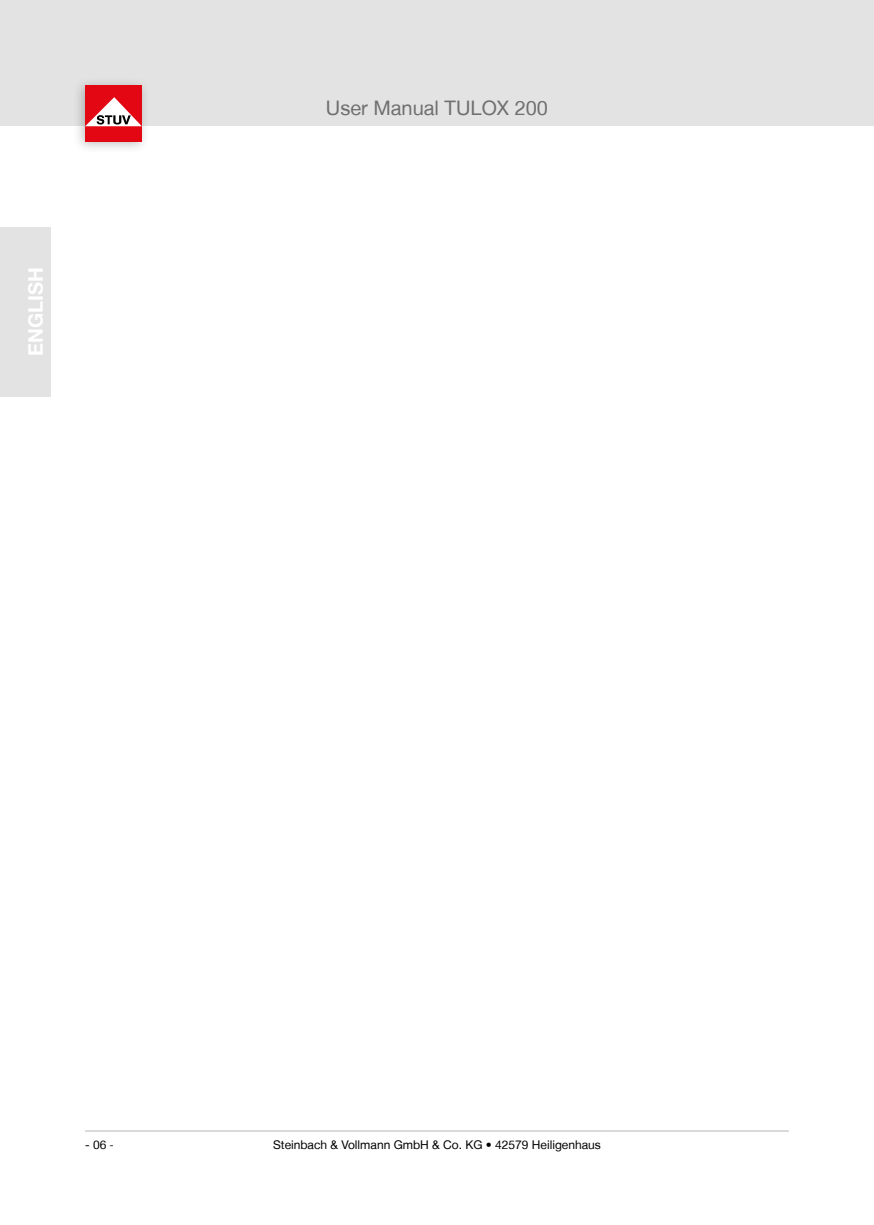
<style>
.page{position:relative;width:874px;height:1225px;background:#fff}
.page>*{position:absolute;margin:0;border:0;box-sizing:border-box;transform-origin:0 0}
.t1{font:20px "Helvetica Neue LT";color:#706f6f}
.t2{font:700 20px "Helvetica Neue LT";color:#fff}
.t3{font:12px "Helvetica Neue LT";color:#000}
.s1{font-family:"Myriad Pro"}
</style>
<div class="page">
<div style="left:0;top:227px;width:51px;height:170px;background:#e3e3e3"></div>
<div style="left:0;top:0;width:873px;height:126px;background:#e3e3e3"></div>
<div style="left:72px;top:76px;width:79px;height:79px;background:#000;opacity:.25"></div>
<div style="left:85px;top:85px;width:57px;height:57px;background:#e30613"></div>
<svg style="left:85px;top:97px;width:57px;height:29px"></svg>
<hr style="left:85px;top:1130px;width:703px;height:2px;background:#dadada">
<h1 class="t2" style="left:23px;top:356px;width:90px;rotate:-90deg">ENGLISH</h1>
<h1 class="t1" style="left:326px;top:96px;width:223px">User Manual TULOX 200</h1>
<p class="t3" style="left:85px;top:1137px;width:30px">- 06 <span class="s1">-</span></p>
<p class="t3" style="left:273px;top:1137px;width:329px">Steinbach &amp; Vollmann GmbH &amp; Co. KG • 42579 Heiligenhaus</p>
</div>
